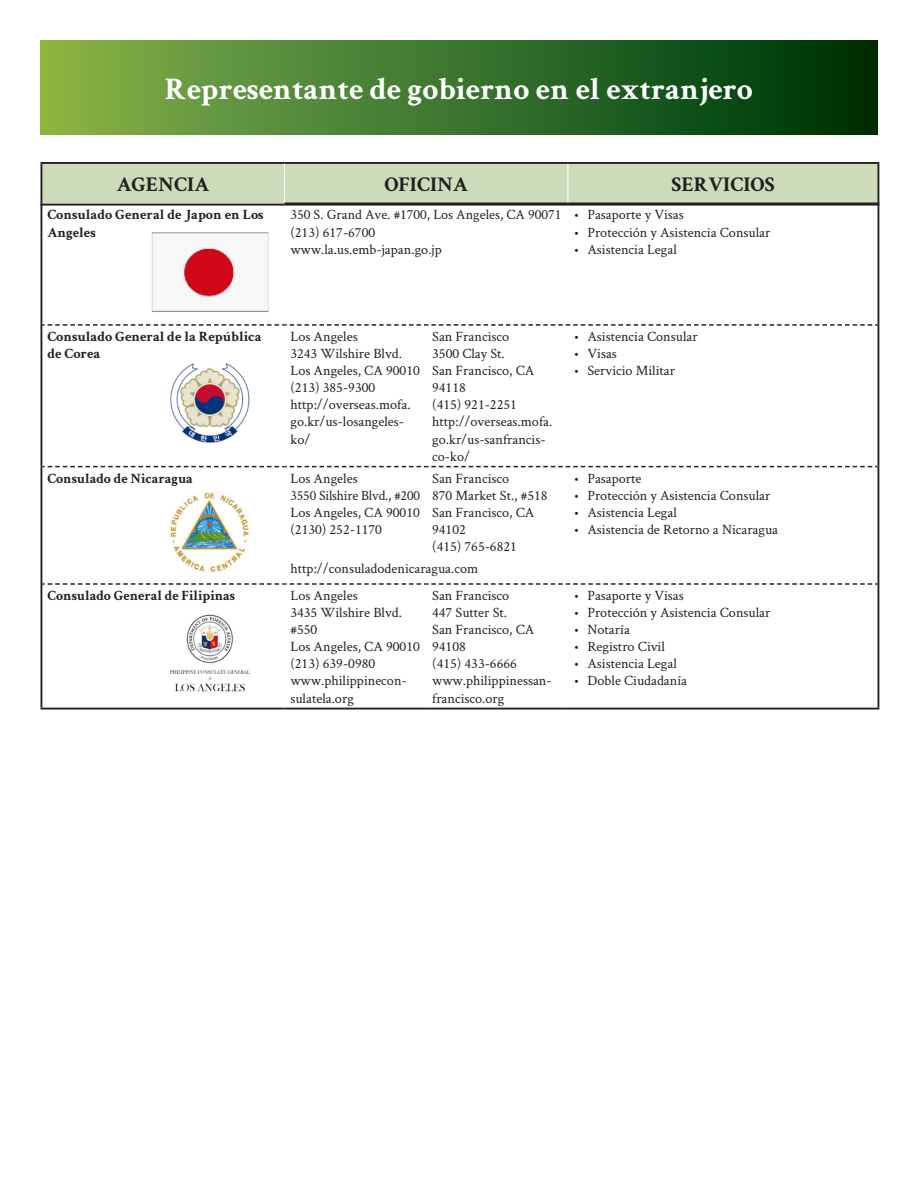
<style>
.page{position:relative;width:918px;height:1188px;background:#fff}
.page>*{position:absolute;margin:0;border:0;box-sizing:border-box;transform-origin:0 0}
.t1{font:700 31.5px "Crimson Text";color:#fff}
.t2{font:700 21px "Crimson Text";color:#231f20}
.t3{font:14.25px/17.1px "Crimson Text";color:#231f20}
.t4{font:700 14.25px/17.1px "Crimson Text";color:#231f20}
</style>
<div class="page">
<div style="left:40px;top:40px;width:838px;height:95px;background:linear-gradient(to right,#86b54d,#003208)"></div>
<div style="left:42px;top:164px;width:836px;height:40px;background:#cddbbb"></div>
<hr style="left:284px;top:164px;width:1px;height:40px;background:#fff">
<hr style="left:567px;top:164px;width:1px;height:40px;background:#fff">
<hr style="left:40px;top:162px;width:244px;height:2px;background:#231f20">
<hr style="left:40px;top:164px;width:2px;height:40px;background:#231f20">
<hr style="left:284px;top:162px;width:284px;height:2px;background:#231f20">
<hr style="left:568px;top:162px;width:311px;height:2px;background:#231f20">
<hr style="left:878px;top:164px;width:1px;height:40px;background:#231f20">
<hr style="left:40px;top:204px;width:244px;height:2px;background:#231f20">
<hr style="left:284px;top:204px;width:284px;height:2px;background:#231f20">
<hr style="left:568px;top:204px;width:311px;height:2px;background:#231f20">
<hr style="left:40px;top:203px;width:2px;height:122px;background:#231f20">
<hr style="left:878px;top:204px;width:1px;height:121px;background:#231f20">
<hr style="left:40px;top:325px;width:2px;height:142px;background:#231f20">
<hr style="left:878px;top:325px;width:1px;height:142px;background:#231f20">
<hr style="left:40px;top:467px;width:2px;height:90px;background:#231f20">
<hr style="left:878px;top:467px;width:1px;height:90px;background:#231f20">
<hr style="left:40px;top:557px;width:2px;height:27px;background:#231f20">
<hr style="left:40px;top:584px;width:2px;height:124px;background:#231f20">
<hr style="left:878px;top:584px;width:1px;height:124px;background:#231f20">
<hr style="left:284px;top:202px;width:142px;height:2px;background:#231f20">
<hr style="left:426px;top:202px;width:142px;height:2px;background:#231f20">
<hr style="left:568px;top:202px;width:311px;height:2px;background:#231f20">
<svg style="left:42px;top:324px;width:836px;height:2px"></svg>
<svg style="left:42px;top:466px;width:836px;height:1px"></svg>
<svg style="left:42px;top:557px;width:837px;height:28px"></svg>
<hr style="left:40px;top:708px;width:244px;height:2px;background:#231f20">
<hr style="left:284px;top:708px;width:142px;height:2px;background:#231f20">
<hr style="left:426px;top:708px;width:142px;height:2px;background:#231f20">
<hr style="left:568px;top:708px;width:311px;height:2px;background:#231f20">
<img style="left:170px;top:363px;width:80px;height:80px">
<img style="left:151px;top:232px;width:118px;height:80px">
<img style="left:167px;top:492px;width:87px;height:81px">
<img style="left:170px;top:614px;width:81px;height:78px">
<h1 class="t1" style="left:165px;top:69px;width:590px">Representante de gobierno en el extranjero</h1>
<h2 class="t2" style="left:117px;top:172px;width:94px">AGENCIA</h2>
<h2 class="t2" style="left:384px;top:172px;width:85px">OFICINA</h2>
<h2 class="t2" style="left:672px;top:172px;width:105px">SERVICIOS</h2>
<p class="t4" style="left:47px;top:206px;width:218px">Consulado General de Japon en Los<br>Angeles</p>
<p class="t3" style="left:290px;top:206px;width:272px">350 S. Grand Ave. #1700, Los Angeles, CA 90071</p>
<p class="t3" style="left:574px;top:206px;width:111px">• Pasaporte y Visas</p>
<p class="t3" style="left:574px;top:223px;width:198px">• Protección y Asistencia Consular</p>
<p class="t3" style="left:574px;top:240px;width:105px">• Asistencia Legal</p>
<p class="t3" style="left:290px;top:223px;width:86px">(213) 617-6700</p>
<p class="t3" style="left:290px;top:240px;width:153px">www.la.us.emb-japan.go.jp</p>
<p class="t4" style="left:47px;top:327px;width:216px">Consulado General de la República de Corea</p>
<p class="t3" style="left:290px;top:327px;width:69px">Los Angeles</p>
<p class="t3" style="left:290px;top:344px;width:113px">3243 Wilshire Blvd.</p>
<p class="t3" style="left:290px;top:361px;width:131px">Los Angeles, CA 90010</p>
<p class="t3" style="left:290px;top:379px;width:86px">(213) 385-9300</p>
<p class="t3" style="left:290px;top:396px;width:122px">http://overseas.mofa. go.kr/us-losangeles&shy;ko/</p>
<p class="t4" style="left:47px;top:469px;width:147px">Consulado de Nicaragua</p>
<p class="t3" style="left:290px;top:469px;width:69px">Los Angeles</p>
<p class="t3" style="left:290px;top:486px;width:131px">3550 Silshire Blvd., #200<br>Los Angeles, CA 90010</p>
<p class="t3" style="left:290px;top:520px;width:93px">(2130) 252-1170</p>
<p class="t3" style="left:432px;top:327px;width:78px">San Francisco</p>
<p class="t3" style="left:432px;top:344px;width:74px">3500 Clay St.</p>
<p class="t3" style="left:432px;top:361px;width:104px">San Francisco, CA<br>94118</p>
<p class="t3" style="left:432px;top:396px;width:86px">(415) 921-2251</p>
<p class="t3" style="left:432px;top:413px;width:122px">http://overseas.mofa. go.kr/us-sanfrancis&shy;co-ko/</p>
<p class="t3" style="left:432px;top:469px;width:78px">San Francisco</p>
<p class="t3" style="left:432px;top:486px;width:117px">870 Market St., #518</p>
<p class="t3" style="left:432px;top:503px;width:104px">San Francisco, CA<br>94102</p>
<p class="t3" style="left:432px;top:537px;width:86px">(415) 765-6821</p>
<p class="t3" style="left:290px;top:559px;width:189px">http://consuladodenicaragua.com</p>
<p class="t4" style="left:47px;top:587px;width:189px">Consulado General de Filipinas</p>
<p class="t3" style="left:290px;top:586px;width:69px">Los Angeles</p>
<p class="t3" style="left:290px;top:603px;width:113px">3435 Wilshire Blvd. #550</p>
<p class="t3" style="left:290px;top:638px;width:131px">Los Angeles, CA 90010</p>
<p class="t3" style="left:290px;top:655px;width:86px">(213) 639-0980</p>
<p class="t3" style="left:290px;top:672px;width:118px">www.philippinecon&shy;sulatela.org</p>
<p class="t3" style="left:432px;top:586px;width:78px">San Francisco</p>
<p class="t3" style="left:432px;top:603px;width:77px">447 Sutter St.</p>
<p class="t3" style="left:432px;top:621px;width:104px">San Francisco, CA<br>94108</p>
<p class="t3" style="left:432px;top:655px;width:86px">(415) 433-6666</p>
<p class="t3" style="left:432px;top:672px;width:121px">www.philippinessan&shy;francisco.org</p>
<p class="t3" style="left:574px;top:327px;width:125px">• Asistencia Consular</p>
<p class="t3" style="left:574px;top:344px;width:44px">• Visas</p>
<p class="t3" style="left:574px;top:361px;width:103px">• Servicio Militar</p>
<p class="t3" style="left:574px;top:469px;width:69px">• Pasaporte</p>
<p class="t3" style="left:574px;top:486px;width:198px">• Protección y Asistencia Consular</p>
<p class="t3" style="left:574px;top:503px;width:105px">• Asistencia Legal</p>
<p class="t3" style="left:574px;top:520px;width:206px">• Asistencia de Retorno a Nicaragua</p>
<p class="t3" style="left:574px;top:586px;width:111px">• Pasaporte y Visas</p>
<p class="t3" style="left:574px;top:603px;width:198px">• Protección y Asistencia Consular</p>
<p class="t3" style="left:574px;top:621px;width:57px">• Notaría</p>
<p class="t3" style="left:574px;top:638px;width:92px">• Registro Civil</p>
<p class="t3" style="left:574px;top:655px;width:105px">• Asistencia Legal</p>
<p class="t3" style="left:574px;top:672px;width:115px">• Doble Ciudadanía</p>
</div>
